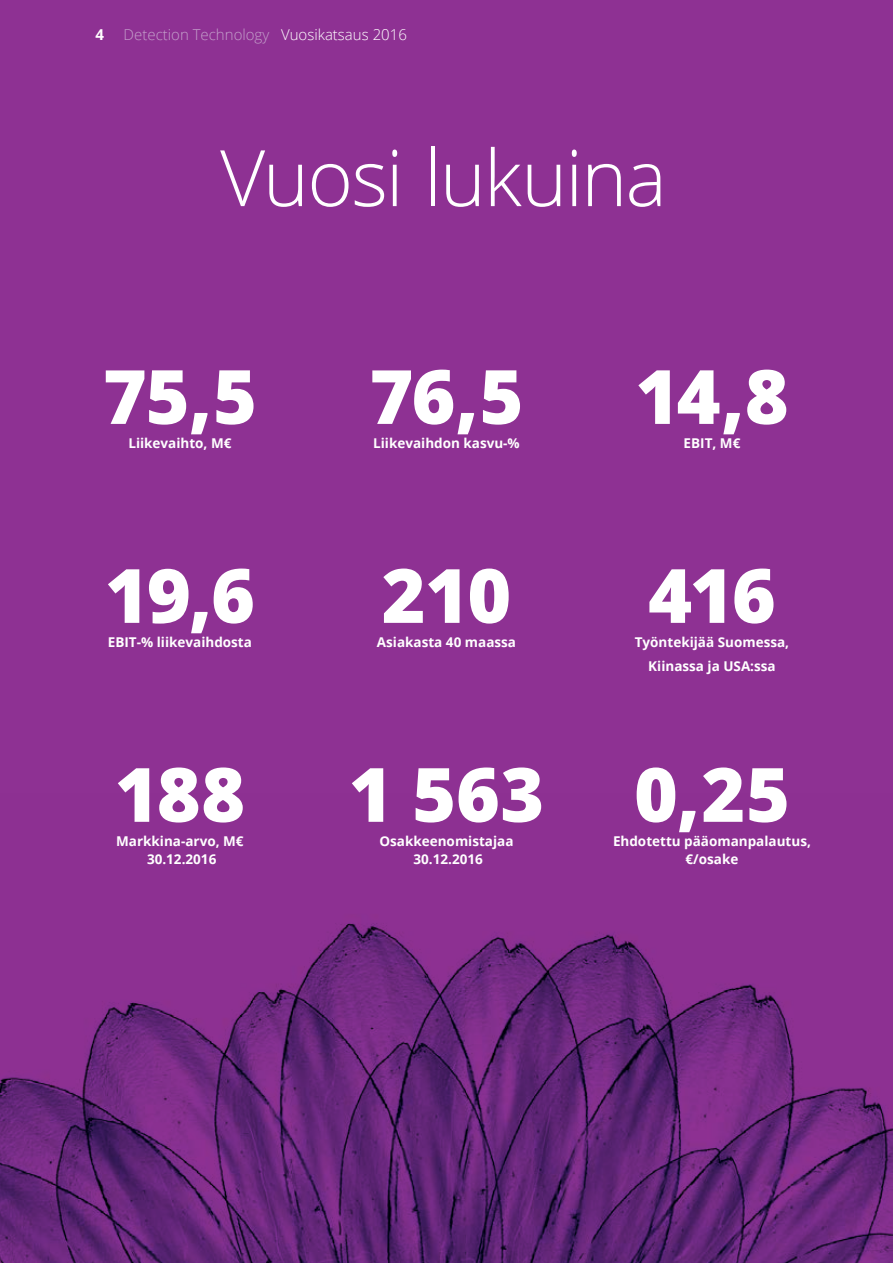
<style>
.page{position:relative;width:893px;height:1263px;background:#8e3193}
.page>*{position:absolute;margin:0;border:0;box-sizing:border-box;transform-origin:0 0}
.t1{font:300 78px "Open Sans";letter-spacing:-.025em;color:#fff}
.t2{font:800 75px "Open Sans";letter-spacing:-.02em;color:#fff}
.t3{font:300 15px "Open Sans";color:#c4a0cb}
.t4{font:700 15px "Open Sans";color:#fff}
.t5{font:700 13.5px/18px "Open Sans";color:#fff;text-align:center}
.s1{color:#fff}
</style>
<div class="page">
<img style="left:0;top:923px;width:893px;height:340px">
<p class="t4" style="left:96px;top:24px;width:10px">4</p>
<p class="t3" style="left:124px;top:24px;width:285px">Detection Technology <span class="s1">Vuosikatsaus 2016</span></p>
<h1 class="t1" style="left:220px;top:124px;width:448px">Vuosi lukuina</h1>
<h2 class="t2" style="left:103px;top:340px;width:156px">75,5</h2>
<p class="t5" style="left:128px;top:434px;width:105px">Liikevaihto, M€</p>
<h2 class="t2" style="left:105px;top:538px;width:152px">19,6</h2>
<p class="t5" style="left:108px;top:633px;width:146px">EBIT-% liikevaihdosta</p>
<h2 class="t2" style="left:115px;top:737px;width:132px">188</h2>
<p class="t5" style="left:116px;top:831px;width:129px">Markkina-arvo, M€<br>30.12.2016</p>
<h2 class="t2" style="left:369px;top:340px;width:155px">76,5</h2>
<p class="t5" style="left:373px;top:434px;width:148px">Liikevaihdon kasvu-%</p>
<h2 class="t2" style="left:382px;top:538px;width:131px">210</h2>
<p class="t5" style="left:377px;top:633px;width:141px">Asiakasta 40 maassa</p>
<h2 class="t2" style="left:349px;top:737px;width:197px">1 563</h2>
<p class="t5" style="left:379px;top:831px;width:136px">Osakkeenomistajaa<br>30.12.2016</p>
<h2 class="t2" style="left:635px;top:340px;width:155px">14,8</h2>
<p class="t5" style="left:684px;top:434px;width:58px">EBIT, M€</p>
<h2 class="t2" style="left:648px;top:538px;width:129px">416</h2>
<p class="t5" style="left:635px;top:630px;width:156px;line-height:24px">Työntekijää Suomessa,<br>Kiinassa ja USA:ssa</p>
<h2 class="t2" style="left:634px;top:737px;width:157px">0,25</h2>
<p class="t5" style="left:613px;top:831px;width:199px">Ehdotettu pääomanpalautus, €/osake</p>
</div>
